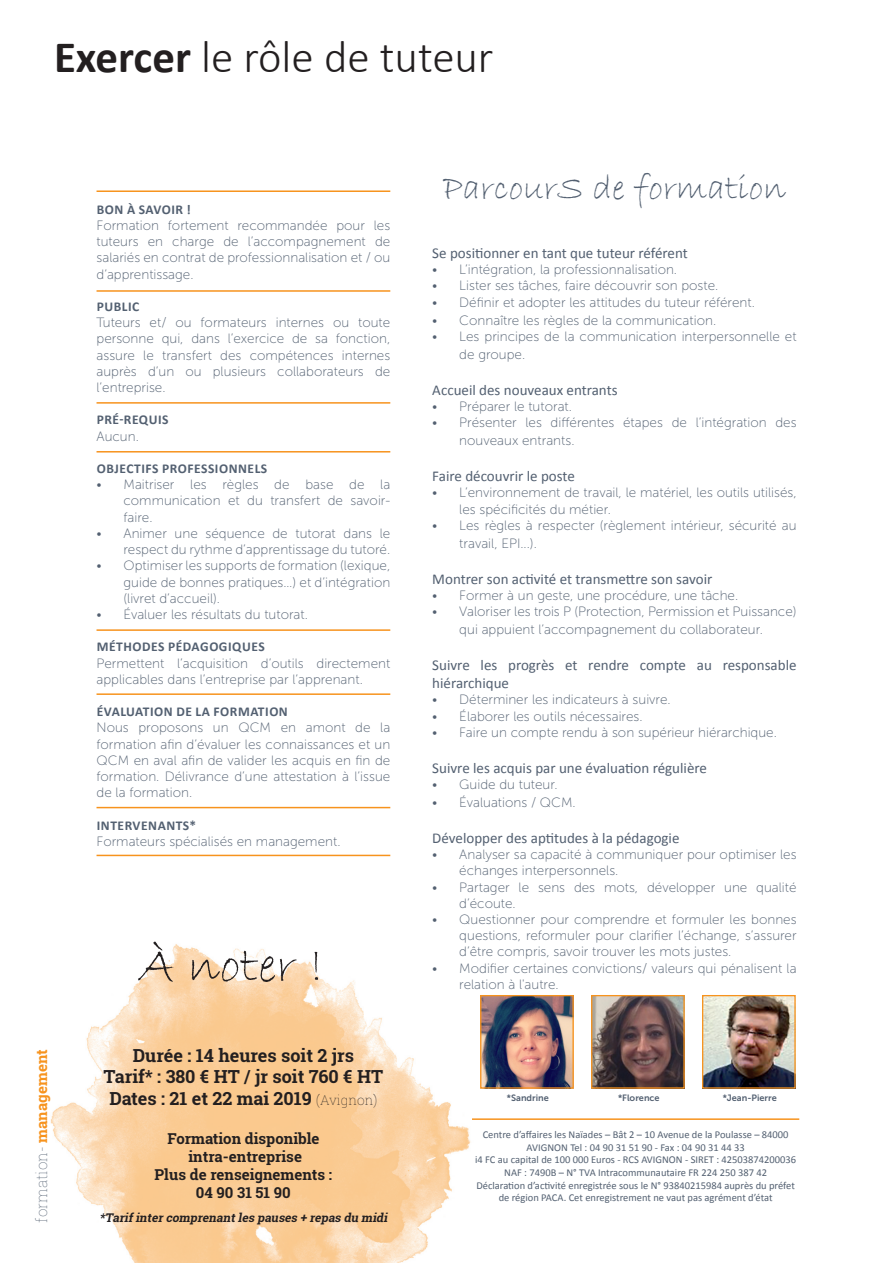
<style>
.page{position:relative;width:893px;height:1263px;background:#fff}
.page>*{position:absolute;margin:0;border:0;box-sizing:border-box;transform-origin:0 0}
.paragraphe{font:51px "Bradley Hand ITC";color:#231f20}
.paragraphe-2{font:300 45px "Calibri";color:#231f20}
.paragraphe-3{font:36px "Bradley Hand ITC";color:#536071}
.t1{font:700 18px "Roboto Slab";color:#231f20}
.paragraphe-4{font:15px/18px "Calibri";color:#536071}
.t2{font:700 15px "Roboto Slab";color:#231f20}
.t3{font:100 15px "Roboto Slab";color:#536071}
.paragraphe-5{font:13.5px/16.2px "Museo Sans 100";color:#536071}
.paragraphe-6{font:700 13.5px "Calibri";letter-spacing:.04em;color:#536071}
.t4{font:italic 700 12px "Roboto Slab";color:#231f20}
.t5{font:10.5px/12.6px "Calibri";color:#536071;text-align:center}
.paragraphe-7{font:9.15px "Museo Sans 700";color:#536071}
.s1{font-weight:700}
.s2{font-weight:700;color:#f7931d}
.s3{font-weight:100;font-size:13.5px}
</style>
<div class="page">
<img style="left:50px;top:944px;width:421px;height:319px">
<hr style="left:472px;top:1118px;width:327px;height:2px;background:#f7931d">
<hr style="left:97px;top:190px;width:293px;height:2px;background:#f7931d">
<hr style="left:97px;top:290px;width:293px;height:2px;background:#f7931d">
<hr style="left:97px;top:402px;width:293px;height:2px;background:#f7931d">
<hr style="left:97px;top:451px;width:293px;height:1px;background:#f7931d">
<hr style="left:97px;top:693px;width:293px;height:2px;background:#f7931d">
<hr style="left:97px;top:807px;width:293px;height:1px;background:#f7931d">
<hr style="left:97px;top:855px;width:293px;height:1px;background:#f7931d">
<hr style="left:97px;top:629px;width:293px;height:2px;background:#f7931d">
<img style="left:593px;top:997px;width:90px;height:90px">
<div style="left:591px;top:995px;width:94px;height:94px;border:1px solid #f7931d"></div>
<img style="left:482px;top:997px;width:90px;height:90px">
<div style="left:480px;top:995px;width:94px;height:94px;border:1px solid #f7931d"></div>
<img style="left:704px;top:997px;width:90px;height:90px">
<div style="left:702px;top:995px;width:94px;height:94px;border:1px solid #f7931d"></div>
<p class="paragraphe-2" style="left:54px;top:29px;width:441px"><span class="s1">Exercer</span> le rôle de tuteur</p>
<p class="t3" style="left:31px;top:1222px;width:175px;rotate:-90deg">formation- <span class="s2">management</span></p>
<p class="paragraphe-6" style="left:97px;top:201px;width:96px">BON À SAVOIR !</p>
<p class="paragraphe-5" style="left:97px;top:217px;width:295px;text-align:justify">Formation fortement recommandée pour les tuteurs en charge de l’accompagnement de salariés en contrat de professionnalisation et / ou d’apprentissage.</p>
<p class="paragraphe-6" style="left:97px;top:298px;width:44px">PUBLIC</p>
<p class="paragraphe-5" style="left:97px;top:315px;width:295px;text-align:justify">Tuteurs et/ ou formateurs internes ou toute personne qui, dans l’exercice de sa fonction, assure le transfert des compétences internes auprès d’un ou plusieurs collaborateurs de l’entreprise.</p>
<p class="paragraphe-6" style="left:97px;top:411px;width:73px">PRÉ-REQUIS</p>
<p class="paragraphe-5" style="left:97px;top:428px;width:44px">Aucun.</p>
<p class="paragraphe-6" style="left:97px;top:460px;width:172px">OBJECTIFS PROFESSIONNELS</p>
<p class="paragraphe-5" style="left:124px;top:477px;width:268px;text-align:justify;text-indent:-27px">• Maitriser les règles de base de la communication et du transfert de savoir&shy;faire.</p>
<p class="paragraphe-5" style="left:97px;top:525px;width:295px;text-align:right">• Animer une séquence de tutorat dans le respect du rythme d’apprentissage du tutoré.</p>
<p class="paragraphe-5" style="left:124px;top:558px;width:268px;text-align:justify;text-indent:-27px">• Optimiser les supports de formation (lexique, guide de bonnes pratiques…) et d’intégration (livret d’accueil).</p>
<p class="paragraphe-5" style="left:97px;top:606px;width:213px">• Évaluer les résultats du tutorat.</p>
<p class="paragraphe-6" style="left:97px;top:638px;width:169px">MÉTHODES PÉDAGOGIQUES</p>
<p class="paragraphe-5" style="left:97px;top:655px;width:295px">Permettent l’acquisition d’outils directement applicables dans l’entreprise par l’apprenant.</p>
<p class="paragraphe-6" style="left:97px;top:703px;width:193px">ÉVALUATION DE LA FORMATION</p>
<p class="paragraphe-5" style="left:97px;top:720px;width:295px;text-align:justify">Nous proposons un QCM en amont de la formation afin d’évaluer les connaissances et un QCM en aval afin de valider les acquis en fin de formation. Délivrance d’une attestation à l’issue de la formation.</p>
<p class="paragraphe-6" style="left:97px;top:816px;width:101px">INTERVENANTS*</p>
<p class="paragraphe-5" style="left:97px;top:833px;width:245px">Formateurs spécialisés en management.</p>
<p class="paragraphe" style="left:139px;top:933px;width:186px">À noter !</p>
<p class="t1" style="left:133px;top:1043px;width:223px">Durée : 14 heures soit 2 jrs</p>
<p class="t1" style="left:104px;top:1064px;width:281px">Tarif* : 380 € HT / jr soit 760 € HT</p>
<p class="t1" style="left:109px;top:1086px;width:269px">Dates : 21 et 22 mai 2019 <span class="s3">(Avignon)</span></p>
<p class="t2" style="left:167px;top:1128px;width:154px">Formation disponible</p>
<p class="t2" style="left:188px;top:1146px;width:115px">intra-entreprise</p>
<p class="t2" style="left:155px;top:1164px;width:179px">Plus de renseignements :</p>
<p class="t2" style="left:196px;top:1182px;width:96px">04 90 31 51 90</p>
<p class="t4" style="left:100px;top:1209px;width:292px">*Tarifintercomprenantles pauses + repas du midi</p>
<p class="paragraphe-3" style="left:443px;top:165px;width:345px">ParcourS de formation</p>
<p class="paragraphe-4" style="left:432px;top:244px;width:257px">Se positionner en tant que tuteur référent</p>
<p class="paragraphe-5" style="left:432px;top:261px;width:246px">• L’intégration, la professionnalisation.</p>
<p class="paragraphe-5" style="left:432px;top:278px;width:288px">• Lister ses tâches, faire découvrir son poste.</p>
<p class="paragraphe-5" style="left:432px;top:294px;width:324px">• Définir et adopter les attitudes du tuteur référent.</p>
<p class="paragraphe-5" style="left:432px;top:312px;width:285px">• Connaître les règles de la communication.</p>
<p class="paragraphe-5" style="left:459px;top:327px;width:339px;line-height:18px;text-indent:-27px">• Les principes de la communication interpersonnelle et de groupe.</p>
<p class="paragraphe-4" style="left:432px;top:381px;width:187px">Accueil des nouveaux entrants</p>
<p class="paragraphe-5" style="left:432px;top:398px;width:141px">• Préparer le tutorat.</p>
<p class="paragraphe-5" style="left:459px;top:414px;width:339px;line-height:18px;text-indent:-27px">• Présenter les différentes étapes de l’intégration des nouveaux entrants.</p>
<p class="paragraphe-4" style="left:432px;top:467px;width:144px">Faire découvrir le poste</p>
<p class="paragraphe-5" style="left:459px;top:485px;width:339px;text-indent:-27px">• L’environnement de travail, le matériel, les outils utilisés, les spécificités du métier.</p>
<p class="paragraphe-5" style="left:459px;top:516px;width:339px;line-height:18px;text-indent:-27px">• Les règles à respecter (règlement intérieur, sécurité au travail, EPI...).</p>
<p class="paragraphe-4" style="left:432px;top:570px;width:281px">Montrer son activité et transmettre son savoir</p>
<p class="paragraphe-5" style="left:432px;top:587px;width:307px">• Former à un geste, une procédure, une tâche.</p>
<p class="paragraphe-5" style="left:432px;top:603px;width:366px;line-height:18px;text-align:center">• Valoriser les trois P (Protection, Permission et Puissance) qui appuient l’accompagnement du collaborateur.</p>
<p class="paragraphe-4" style="left:432px;top:656px;width:366px">Suivre les progrès et rendre compte au responsable hiérarchique</p>
<p class="paragraphe-5" style="left:432px;top:692px;width:240px">• Déterminer les indicateurs à suivre.</p>
<p class="paragraphe-5" style="left:432px;top:708px;width:212px">• Élaborer les outils nécessaires.</p>
<p class="paragraphe-5" style="left:432px;top:724px;width:346px">• Faire un compte rendu à son supérieur hiérarchique.</p>
<p class="paragraphe-4" style="left:432px;top:759px;width:276px">Suivre les acquis par une évaluation régulière</p>
<p class="paragraphe-5" style="left:432px;top:776px;width:127px">• Guide du tuteur.</p>
<p class="paragraphe-5" style="left:432px;top:794px;width:145px">• Évaluations / QCM.</p>
<p class="paragraphe-4" style="left:432px;top:829px;width:249px">Développer des aptitudes à la pédagogie</p>
<p class="paragraphe-5" style="left:459px;top:846px;width:339px;text-indent:-27px">• Analyser sa capacité à communiquer pour optimiser les échanges interpersonnels.</p>
<p class="paragraphe-5" style="left:459px;top:879px;width:339px;text-indent:-27px">• Partager le sens des mots, développer une qualité d’écoute.</p>
<p class="paragraphe-5" style="left:459px;top:911px;width:339px;text-align:justify;text-indent:-27px">• Questionner pour comprendre et formuler les bonnes questions, reformuler pour clarifier l’échange, s’assurer d’être compris, savoir trouver les mots justes.</p>
<p class="paragraphe-5" style="left:459px;top:960px;width:339px;text-indent:-27px">• Modifier certaines convictions/ valeurs qui pénalisent la relation à l'autre.</p>
<p class="paragraphe-7" style="left:507px;top:1093px;width:43px">*Sandrine</p>
<p class="paragraphe-7" style="left:618px;top:1093px;width:43px">*Florence</p>
<p class="paragraphe-7" style="left:723px;top:1093px;width:56px">*Jean-Pierre</p>
<p class="t5" style="left:475px;top:1128px;width:322px">Centre d’affaires les Naïades – Bât 2 – 10 Avenue de la Poulasse – 84000<br>AVIGNON Tel : 04 90 31 51 90 - Fax : 04 90 31 44 33<br>i4 FC au capital de 100 000 Euros - RCS AVIGNON - SIRET : 42503874200036<br>NAF : 7490B – N° TVA Intracommunautaire FR 224 250 387 42<br>Déclaration d’activité enregistrée sous le N° 93840215984 auprès du préfet de région PACA. Cet enregistrement ne vaut pas agrément d’état</p>
</div>
